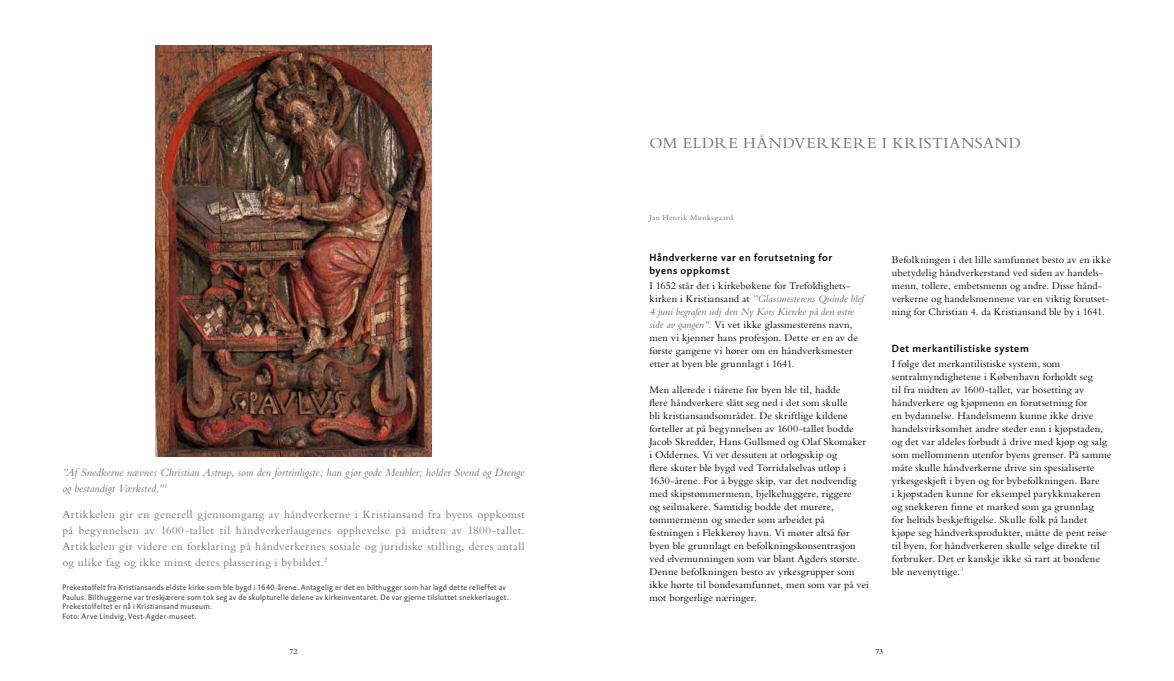
<style>
.page{position:relative;width:1174px;height:681px;background:#fff}
.page>*{position:absolute;margin:0;border:0;box-sizing:border-box;transform-origin:0 0}
.t1{font:16px "Bembo";letter-spacing:.05em;color:#707172}
.t2{font:11.5px/16px "Bembo";letter-spacing:.04em;color:#707172;text-align:justify}
.t3{font:italic 11.5px/16px "Bembo";letter-spacing:.005em;color:#707172}
.t4{font:10.6px/13px "Bembo";letter-spacing:.01em;color:#000}
.t5{font:500 10.5px/13px "DTL Caspari TOT";letter-spacing:.06em;color:#000}
.t6{font:8px/9.5px "DTL Caspari TOT";letter-spacing:.04em;color:#4b4b4d}
.t7{font:8px "Bembo";letter-spacing:.06em;color:#707172}
.t8{font:8px "Bembo";color:#000}
.s1{font-style:italic;color:#646567}
</style>
<div class="page">
<img style="left:155px;top:45px;width:277px;height:411px">
<h1 class="t1" style="left:649px;top:134px;width:373px">OM ELDRE HÅNDVERKERE I KRISTIANSAND</h1>
<p class="t7" style="left:649px;top:213px;width:85px">Jan Henrik Munksgaard</p>
<p class="t3" style="left:62px;top:464px;width:463px">”Af Snedkerne nævnes Christian Astrup, som den fortrinligste; han gjør gode Meubler; holder Svend og Drenge og bestandigt Værksted.”<sup>1</sup></p>
<p class="t2" style="left:62px;top:506px;width:464px">Artikkelen gir en generell gjennomgang av håndverkerne i Kristiansand fra byens oppkomst på begynnelsen av 1600-tallet til håndverkerlaugenes opphevelse på midten av 1800-tallet.<br>Artikkelen gir videre en forklaring på håndverkernes sosiale og juridiske stilling, deres antall og ulike fag og ikke minst deres plassering i bybildet.<sup>2</sup></p>
<p class="t6" style="left:62px;top:582px;width:448px">Prekestolfelt fra Kristiansands eldste kirke som ble bygd i 1640-årene. Antagelig er det en bilthugger som har lagd dette relieffet av Paulus. Bilthuggerne var treskjærere som tok seg av de skulpturelle delene av kirkeinventaret. De var gjerne tilsluttet snekkerlauget.<br>Prekestolfeltet er nå i Kristiansand museum.<br>Foto: Arve Lindvig, Vest-Agder-museet.</p>
<p class="t5" style="left:649px;top:250px;width:184px">Håndverkerne var en forutsetning for byens oppkomst</p>
<p class="t4" style="left:649px;top:278px;width:216px">I 1652 står det i kirkebøkene for Trefoldighets&shy;kirken i Kristiansand at <span class="s1">”Glassmesterens Quinde blef 4 juni begrafen udj den Ny Kors Kiercke på den østre side av gangen”.</span> Vi vet ikke glassmesterens navn, men vi kjenner hans profesjon. Dette er en av de første gangene vi hører om en håndverksmester etter at byen ble grunnlagt i 1641.</p>
<p class="t4" style="left:649px;top:382px;width:221px">Men allerede i tiårene før byen ble til, hadde<br>flere håndverkere slått seg ned i det som skulle<br>bli kristiansandsområdet. De skriftlige kildene forteller at på begynnelsen av 1600-tallet bodde Jacob Skredder, Hans Gullsmed og Olaf Skomaker i Oddernes. Vi vet dessuten at orlogsskip og<br>flere skuter ble bygd ved Torridalselvas utløp i 1630-årene. For å bygge skip, var det nødvendig med skipstømmermenn, bjelkehuggere, riggere<br>og seilmakere. Samtidig bodde det murere, tømmermenn og smeder som arbeidet på festningen i Flekkerøy havn. Vi møter altså før byen ble grunnlagt en befolkningskonsentrasjon ved elvemunningen som var blant Agders største.<br>Denne befolkningen besto av yrkesgrupper som ikke hørte til bondesamfunnet, men som var på vei mot borgerlige næringer.</p>
<p class="t4" style="left:891px;top:252px;width:221px">Befolkningen i det lille samfunnet besto av en ikke ubetydelig håndverkerstand ved siden av handels&shy;menn, tollere, embetsmenn og andre. Disse hånd&shy;verkerne og handelsmennene var en viktig forutset&shy;ning for Christian 4. da Kristiansand ble by i 1641.</p>
<p class="t5" style="left:891px;top:341px;width:138px">Det merkantilistiske system</p>
<p class="t4" style="left:891px;top:356px;width:221px">I følge det merkantilistiske system, som sentralmyndighetene i København forholdt seg<br>til fra midten av 1600-tallet, var bosetting av håndverkere og kjøpmenn en forutsetning for<br>en bydannelse. Handelsmenn kunne ikke drive handelsvirksomhet andre steder enn i kjøpstaden, og det var aldeles forbudt å drive med kjøp og salg som mellommenn utenfor byens grenser. På samme måte skulle håndverkerne drive sin spesialiserte yrkesgeskjeft i byen og for bybefolkningen. Bare<br>i kjøpstaden kunne for eksempel parykkmakeren og snekkeren finne et marked som ga grunnlag<br>for heltids beskjeftigelse. Skulle folk på landet kjøpe seg håndverksprodukter, måtte de pent reise til byen, for håndverkeren skulle selge direkte til forbruker. Det er kanskje ikke så rart at bøndene ble nevenyttige.<sup>3</sup></p>
<p class="t8" style="left:289px;top:646px;width:9px">72</p>
<p class="t8" style="left:875px;top:646px;width:9px">73</p>
</div>
